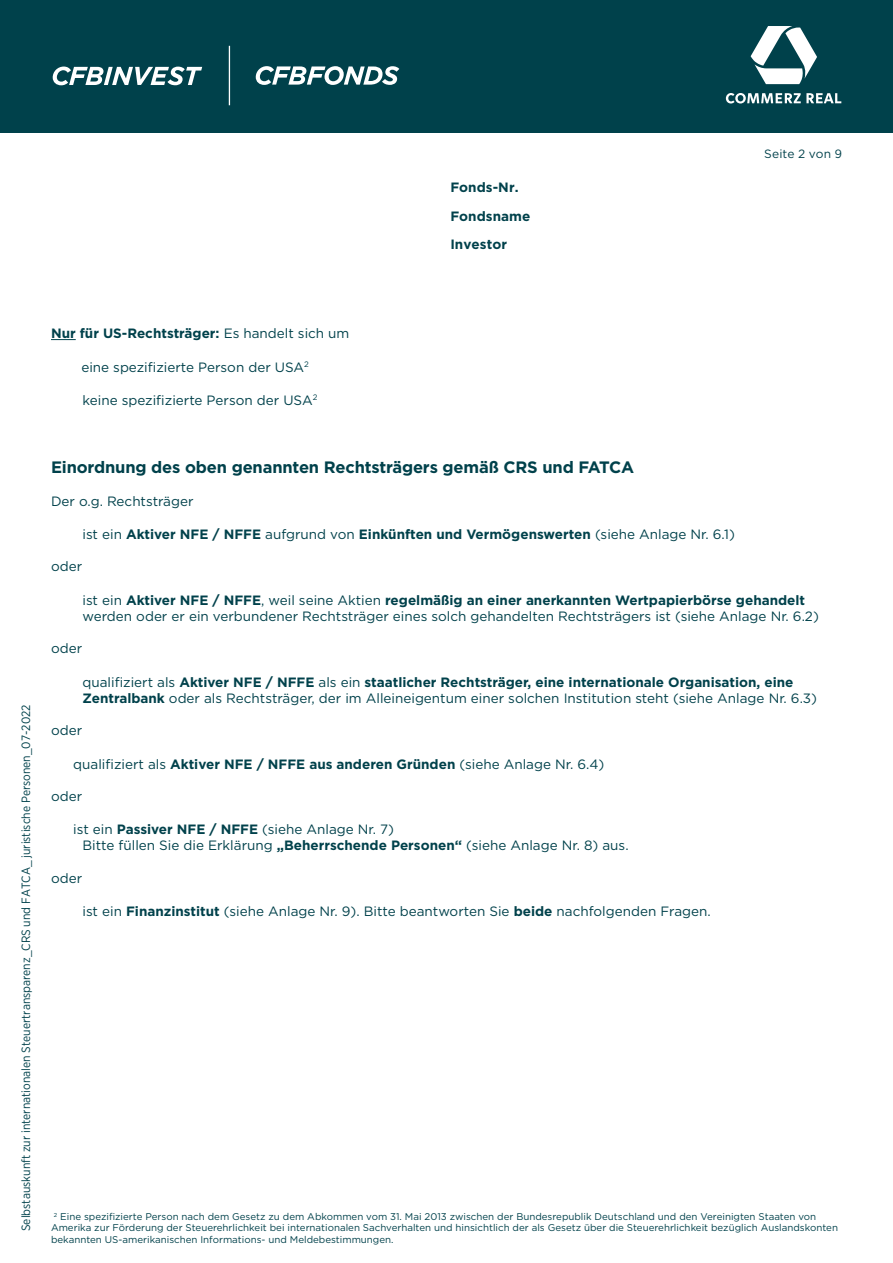
<style>
.page{position:relative;width:893px;height:1263px;background:#fff}
.page>*{position:absolute;margin:0;border:0;box-sizing:border-box;transform-origin:0 0}
.t1{font:700 16.5px "Gotham";letter-spacing:-.01em;color:#00414b}
.t2{font:13.5px/16.2px "Gotham";color:#00414b}
.t3{font:700 13.5px/28.8px "Gotham";color:#00414b}
.t4{font:12px "Gotham Narrow";color:#00414b}
.t5{font:12px "Gotham";letter-spacing:.01em;color:#00414b}
.t6{font:9.75px/11.7px "Gotham";color:#00414b}
.s1{font-weight:400}
.s2{font-weight:700}
</style>
<div class="page">
<svg style="left:51px;top:339px;width:25px;height:1px"></svg>
<div style="left:0;top:0;width:893px;height:133px;background:#00414b"></div>
<svg style="left:726px;top:93px;width:115px;height:10px"></svg>
<svg style="left:751px;top:26px;width:66px;height:58px"></svg>
<svg style="left:256px;top:66px;width:143px;height:19px"></svg>
<svg style="left:53px;top:67px;width:149px;height:18px"></svg>
<hr style="left:229px;top:46px;width:1px;height:59px;background:#fff">
<p class="t3" style="left:450px;top:172px;width:82px">Fonds-Nr.<br>Fondsname<br>Investor</p>
<p class="t5" style="left:764px;top:146px;width:79px">Seite 2 von 9</p>
<p class="t3" style="left:51px;top:319px;width:300px">Nur für US-Rechtsträger: <span class="s1">Es handelt sich um</span></p>
<p class="t2" style="left:81px;top:358px;width:229px">eine spezifizierte Person der USA<sup>2</sup></p>
<p class="t2" style="left:83px;top:392px;width:236px">keine spezifizierte Person der USA<sup>2</sup></p>
<p class="t4" style="left:19px;top:1231px;width:528px;rotate:-90deg">Selbstauskunft zur internationalen Steuertransparenz_CRS und FATCA_ juristische Personen_07-2022</p>
<p class="t1" style="left:51px;top:456px;width:585px">Einordnung des oben genannten Rechtsträgers gemäß CRS und FATCA</p>
<p class="t2" style="left:51px;top:492px;width:144px">Der o.g. Rechtsträger</p>
<p class="t3" style="left:83px;top:520px;width:654px"><span class="s1">ist ein</span> Aktiver NFE / NFFE <span class="s1">aufgrund von</span> Einkünften und Vermögenswerten <span class="s1">(siehe Anlage Nr. 6.1)</span></p>
<p class="t2" style="left:51px;top:558px;width:33px">oder</p>
<p class="t2" style="left:83px;top:591px;width:738px">ist ein <span class="s2">Aktiver NFE / NFFE</span>, weil seine Aktien <span class="s2">regelmäßig an einer anerkannten Wertpapierbörse gehandelt </span>werden oder er ein verbundener Rechtsträger eines solch gehandelten Rechtsträgers ist (siehe Anlage Nr. 6.2)</p>
<p class="t2" style="left:51px;top:640px;width:33px">oder</p>
<p class="t2" style="left:83px;top:673px;width:736px">qualifiziert als <span class="s2">Aktiver NFE / NFFE</span> als ein <span class="s2">staatlicher Rechtsträger, eine internationale Organisation, eine<br>Zentralbank</span> oder als Rechtsträger, der im Alleineigentum einer solchen Institution steht (siehe Anlage Nr. 6.3)</p>
<p class="t2" style="left:51px;top:722px;width:33px">oder</p>
<p class="t2" style="left:73px;top:755px;width:532px">qualifiziert als <span class="s2">Aktiver NFE / NFFE aus anderen Gründen</span> (siehe Anlage Nr. 6.4)</p>
<p class="t2" style="left:51px;top:788px;width:33px">oder</p>
<p class="t2" style="left:83px;top:821px;width:548px;text-indent:-9px">ist ein <span class="s2">Passiver NFE / NFFE</span> (siehe Anlage Nr. 7)<br>Bitte füllen Sie die Erklärung <span class="s2">„Beherrschende Personen“</span> (siehe Anlage Nr. 8) aus.</p>
<p class="t2" style="left:51px;top:870px;width:33px">oder</p>
<p class="t2" style="left:83px;top:903px;width:630px">ist ein <span class="s2">Finanzinstitut</span> (siehe Anlage Nr. 9). Bitte beantworten Sie <span class="s2">beide</span> nachfolgenden Fragen.</p>
<p class="t6" style="left:51px;top:1210px;width:788px"><sup>2</sup> Eine spezifizierte Person nach dem Gesetz zu dem Abkommen vom 31. Mai 2013 zwischen der Bundesrepublik Deutschland und den Vereinigten Staaten von<br>Amerika zur Förderung der Steuerehrlichkeit bei internationalen Sachverhalten und hinsichtlich der als Gesetz über die Steuerehrlichkeit bezüglich Auslandskonten bekannten US-amerikanischen Informations- und Meldebestimmungen.</p>
</div>
